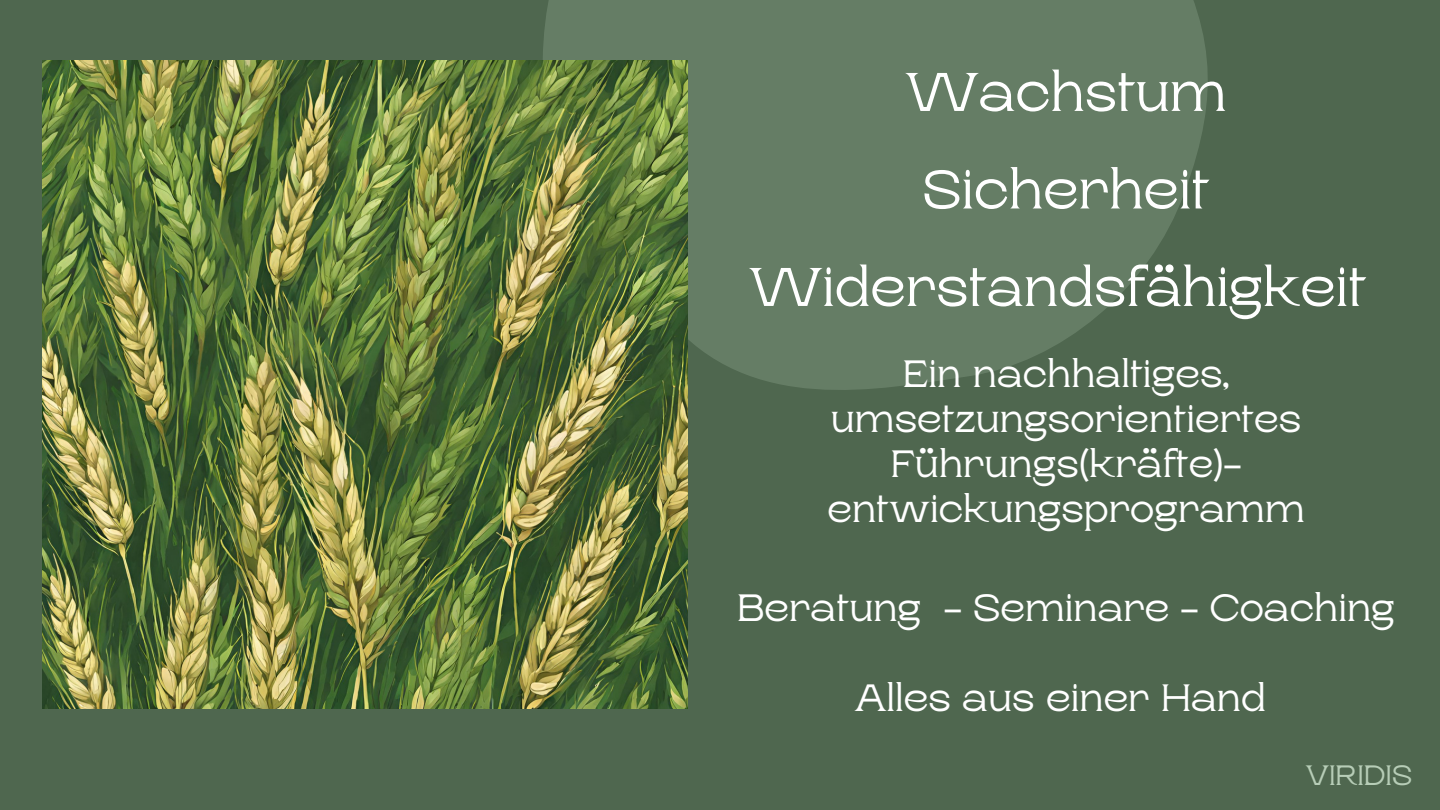
<style>
.page{position:relative;width:1440px;height:810px;background:#4f674f}
.page>*{position:absolute;margin:0;border:0;box-sizing:border-box;transform-origin:0 0}
.t1{font:54.3px "Rasputin";color:#fff}
.t2{font:38px/45px "Rasputin";color:#fff;text-align:center}
.t3{font:28px "Rasputin";color:#b7cdb7}
</style>
<div class="page">
<svg style="left:542px;top:0;width:666px;height:390px;background:#627a62"></svg>
<img style="left:43px;top:61px;width:645px;height:648px">
<h1 class="t1" style="left:906px;top:62px;width:323px">Wachstum</h1>
<h1 class="t1" style="left:922px;top:160px;width:289px">Sicherheit</h1>
<h1 class="t1" style="left:749px;top:257px;width:619px">Widerstandsfähigkeit</h1>
<h2 class="t2" style="left:827px;top:352px;width:479px">Ein nachhaltiges, umsetzungsorientiertes<br>Führungs(kräfte)- entwickungsprogramm</h2>
<h2 class="t2" style="left:737px;top:586px;width:659px">Beratung - Seminare - Coaching</h2>
<h2 class="t2" style="left:855px;top:676px;width:413px">Alles aus einer Hand</h2>
<p class="t3" style="left:1306px;top:760px;width:108px">VIRIDIS</p>
</div>
